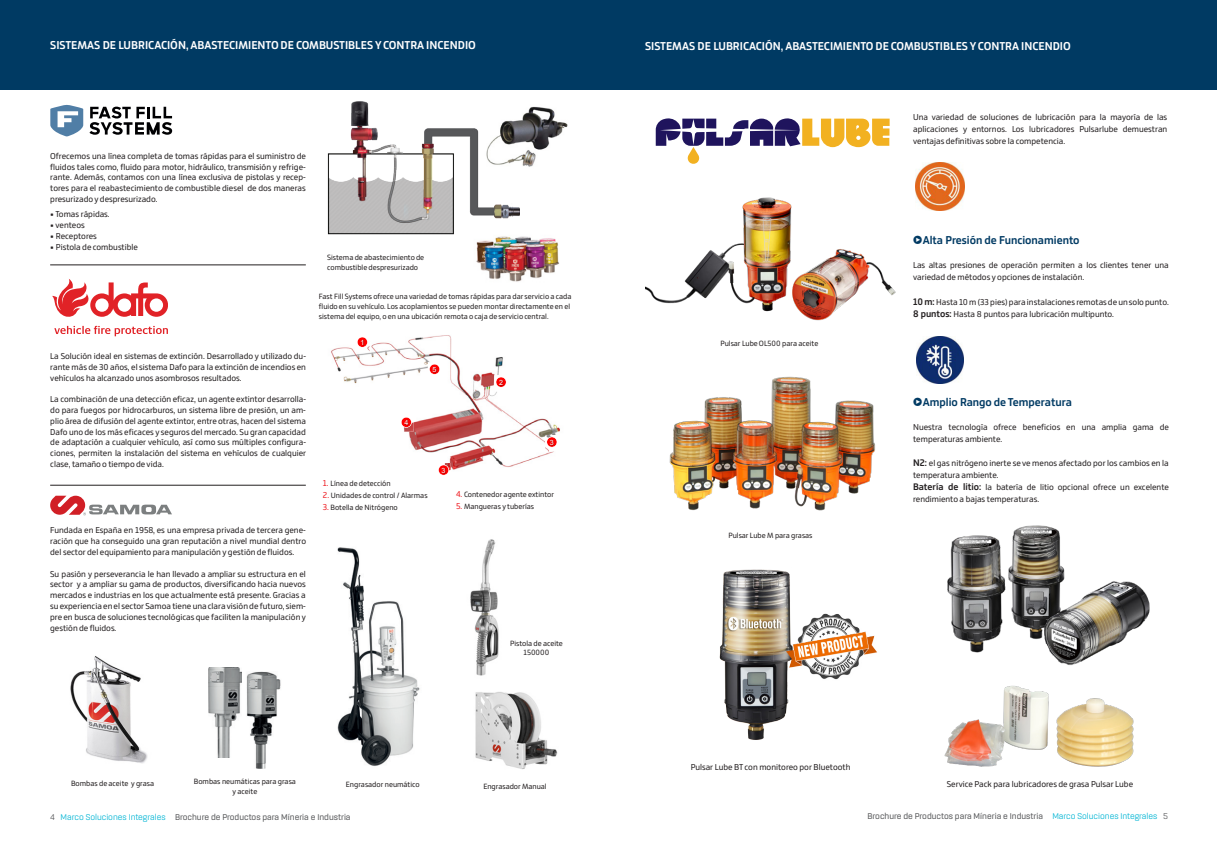
<style>
.page{position:relative;width:1219px;height:851px;background:#fff}
.page>*{position:absolute;margin:0;border:0;box-sizing:border-box;transform-origin:0 0}
.t1{font:700 12px "Bronkoh";color:#fff}
.t2{font:700 12px "Bronkoh";color:#003a63}
.t3{font:9px/10.8px "Bronkoh";color:#231f20;text-align:justify}
.t4{font:500 9px "Rogan";color:#57585a}
.t5{font:8px/10px "Bronkoh";color:#231f20}
.t6{font:7.2px "Arial";color:#fff}
.s1{font-weight:700}
.s2{font-size:9px;color:#ee1d23}
.s3{font-weight:700;font-size:10px}
.s4{font-weight:400}
.s5{font-weight:400;color:#00b5d4}
</style>
<div class="page">
<div style="left:0;top:0;width:608px;height:90px;background:#003a63"></div>
<div style="left:608px;top:0;width:609px;height:90px;background:#003a63"></div>
<img style="left:70px;top:656px;width:78px;height:107px">
<img style="left:331px;top:335px;width:229px;height:135px">
<img style="left:400px;top:415px;width:13px;height:16px">
<svg style="left:401px;top:417px;width:11px;height:10px"></svg>
<img style="left:437px;top:463px;width:14px;height:8px">
<svg style="left:438px;top:464px;width:11px;height:11px"></svg>
<img style="left:545px;top:435px;width:14px;height:16px">
<svg style="left:547px;top:436px;width:10px;height:11px"></svg>
<img style="left:356px;top:335px;width:13px;height:16px">
<svg style="left:357px;top:337px;width:11px;height:10px"></svg>
<img style="left:494px;top:375px;width:14px;height:16px">
<svg style="left:496px;top:377px;width:10px;height:10px"></svg>
<img style="left:428px;top:362px;width:14px;height:16px">
<svg style="left:429px;top:364px;width:11px;height:10px"></svg>
<svg style="left:50px;top:105px;width:33px;height:31px"></svg>
<svg style="left:89px;top:107px;width:83px;height:28px"></svg>
<svg style="left:52px;top:279px;width:116px;height:38px"></svg>
<svg style="left:54px;top:326px;width:114px;height:10px"></svg>
<img style="left:327px;top:101px;width:192px;height:134px">
<img style="left:484px;top:105px;width:84px;height:64px">
<img style="left:472px;top:232px;width:88px;height:50px">
<img style="left:337px;top:547px;width:83px;height:219px">
<img style="left:475px;top:692px;width:83px;height:77px">
<svg style="left:50px;top:495px;width:122px;height:20px"></svg>
<img style="left:470px;top:539px;width:29px;height:137px">
<svg style="left:656px;top:118px;width:234px;height:46px"></svg>
<img style="left:645px;top:197px;width:251px;height:124px">
<img style="left:669px;top:376px;width:206px;height:135px">
<img style="left:719px;top:569px;width:158px;height:171px">
<img style="left:947px;top:525px;width:203px;height:140px">
<img style="left:944px;top:685px;width:190px;height:82px">
<img style="left:916px;top:336px;width:48px;height:48px">
<img style="left:916px;top:162px;width:48px;height:48px">
<img style="left:246px;top:671px;width:35px;height:97px">
<img style="left:208px;top:667px;width:34px;height:90px">
<hr style="left:50px;top:264px;width:256px;height:1px;background:#231f20">
<hr style="left:50px;top:485px;width:256px;height:1px;background:#231f20">
<h1 class="t1" style="left:50px;top:38px;width:427px">SISTEMAS DE LUBRICACIÓN, ABASTECIMIENTO DE COMBUSTIBLES Y CONTRA INCENDIO</h1>
<p class="t3" style="left:50px;top:151px;width:257px">Ofrecemos una línea completa de tomas rápidas para el suministro de fluidos tales como, fluido para motor, hidráulico, transmisión y refrige&shy;rante. Además, contamos con una línea exclusiva de pistolas y recep&shy;tores para el reabastecimiento de combustible diesel de dos maneras presurizado y despresurizado.</p>
<p class="t3" style="left:50px;top:209px;width:61px"><span class="s1">•</span> Tomas rápidas.</p>
<p class="t3" style="left:50px;top:220px;width:36px"><span class="s1">•</span> venteos</p>
<p class="t3" style="left:50px;top:231px;width:48px"><span class="s1">•</span> Receptores</p>
<p class="t3" style="left:50px;top:241px;width:89px"><span class="s1">•</span> Pistola de combustible</p>
<p class="t3" style="left:50px;top:351px;width:257px">La Solución ideal en sistemas de extinción. Desarrollado y utilizado du&shy;rante más de 30 años, el sistema Dafo para la extinción de incendios en vehículos ha alcanzado unos asombrosos resultados.</p>
<p class="t3" style="left:50px;top:394px;width:257px">La combinación de una detección eficaz, un agente extintor desarrolla&shy;do para fuegos por hidrocarburos, un sistema libre de presión, un am&shy;plio área de difusión del agente extintor, entre otras, hacen del sistema Dafo uno de los más eficaces y seguros del mercado. Su gran capacidad de adaptación a cualquier vehículo, así como sus múltiples configura&shy;ciones, permiten la instalación del sistema en vehículos de cualquier clase, tamaño o tiempo de vida.</p>
<p class="t3" style="left:50px;top:525px;width:257px">Fundada en España en 1958, es una empresa privada de tercera gene&shy;ración que ha conseguido una gran reputación a nivel mundial dentro del sector del equipamiento para manipulación y gestión de fluidos.</p>
<p class="t3" style="left:50px;top:568px;width:257px">Su pasión y perseverancia le han llevado a ampliar su estructura en el sector y a ampliar su gama de productos, diversificando hacia nuevos mercados e industrias en los que actualmente está presente. Gracias a su experiencia en el sector Samoa tiene una clara visión de futuro, siem&shy;pre en busca de soluciones tecnológicas que faciliten la manipulación y gestión de fluidos.</p>
<p class="t5" style="left:327px;top:252px;width:99px">Sistema de abastecimiento de combustible despresurizado</p>
<p class="t5" style="left:319px;top:292px;width:254px">Fast Fill Systems ofrece una variedad de tomas rápidas para dar servicio a cada fluido en su vehículo. Los acoplamientos se pueden montar directamente en el sistema del equipo, o en una ubicación remota o caja de servicio central.</p>
<p class="t6" style="left:360px;top:337px;width:5px">1</p>
<p class="t6" style="left:433px;top:364px;width:5px">5</p>
<p class="t6" style="left:499px;top:377px;width:5px">2</p>
<p class="t6" style="left:404px;top:417px;width:5px">4</p>
<p class="t5" style="left:323px;top:478px;width:69px"><span class="s2">1.</span> Línea de detección</p>
<p class="t5" style="left:323px;top:490px;width:106px"><span class="s2">2.</span> Unidades de control / Alarmas</p>
<p class="t5" style="left:323px;top:502px;width:76px"><span class="s2">3.</span> Botella de Nitrógeno</p>
<p class="t6" style="left:442px;top:465px;width:5px">3</p>
<p class="t6" style="left:550px;top:437px;width:5px">3</p>
<p class="t5" style="left:456px;top:490px;width:99px"><span class="s2">4.</span> Contenedor agente extintor</p>
<p class="t5" style="left:456px;top:502px;width:80px"><span class="s2">5.</span> Mangueras y tuberías</p>
<p class="t5" style="left:510px;top:638px;width:54px;line-height:9.6px;text-align:center">Pistola de aceite<br>150000</p>
<p class="t5" style="left:194px;top:777px;width:104px;line-height:9.6px;text-align:center">Bombas neumáticas para grasa y aceite</p>
<p class="t5" style="left:71px;top:779px;width:85px">Bombas de aceite y grasa</p>
<p class="t5" style="left:346px;top:779px;width:75px">Engrasador neumático</p>
<p class="t5" style="left:483px;top:781px;width:65px">Engrasador Manual</p>
<h1 class="t1" style="left:645px;top:39px;width:427px">SISTEMAS DE LUBRICACIÓN, ABASTECIMIENTO DE COMBUSTIBLES Y CONTRA INCENDIO</h1>
<p class="t3" style="left:913px;top:111px;width:256px;line-height:12px">Una variedad de soluciones de lubricación para la mayoría de las aplicaciones y entornos. Los lubricadores Pulsarlube demuestran ventajas definitivas sobre la competencia.</p>
<p class="t5" style="left:721px;top:339px;width:99px">Pulsar Lube OL500 para aceite</p>
<p class="t5" style="left:729px;top:530px;width:85px">Pulsar Lube M para grasas</p>
<h1 class="t2" style="left:913px;top:234px;width:168px">✓Alta Presión de Funcionamiento</h1>
<p class="t3" style="left:913px;top:260px;width:257px;line-height:12px">Las altas presiones de operación permiten a los clientes tener una variedad de métodos y opciones de instalación.</p>
<p class="t3" style="left:913px;top:296px;width:257px;line-height:12px"><span class="s3">10 m:</span> Hasta 10 m (33 pies) para instalaciones remotas de un solo punto.<br><span class="s3">8 puntos:</span> Hasta 8 puntos para lubricación multipunto.</p>
<h1 class="t2" style="left:913px;top:395px;width:160px">✓Amplio Rango de Temperatura</h1>
<p class="t3" style="left:913px;top:421px;width:257px;line-height:12px">Nuestra tecnología ofrece beneficios en una amplia gama de temperaturas ambiente.</p>
<p class="t3" style="left:913px;top:457px;width:257px;line-height:12px;text-align:left"><span class="s3">N2:</span> el gas nitrógeno inerte se ve menos afectado por los cambios en la temperatura ambiente.<br><span class="s3">Batería de litio:</span> la batería de litio opcional ofrece un excelente rendimiento a bajas temperaturas.</p>
<p class="t3" style="left:691px;top:762px;width:161px">Pulsar Lube BT con monitoreo por Bluetooth</p>
<p class="t3" style="left:947px;top:779px;width:188px">Service Pack para lubricadores de grasa Pulsar Lube</p>
<p class="t4" style="left:50px;top:811px;width:302px"><span class="s4">4</span> <span class="s5">Marco Soluciones Integrales</span> Brochure de Productos para Míneria e Industria</p>
<p class="t4" style="left:867px;top:810px;width:302px">Brochure de Productos para Míneria e Industria <span class="s5">Marco Soluciones Integrales</span> <span class="s4">5</span></p>
</div>
